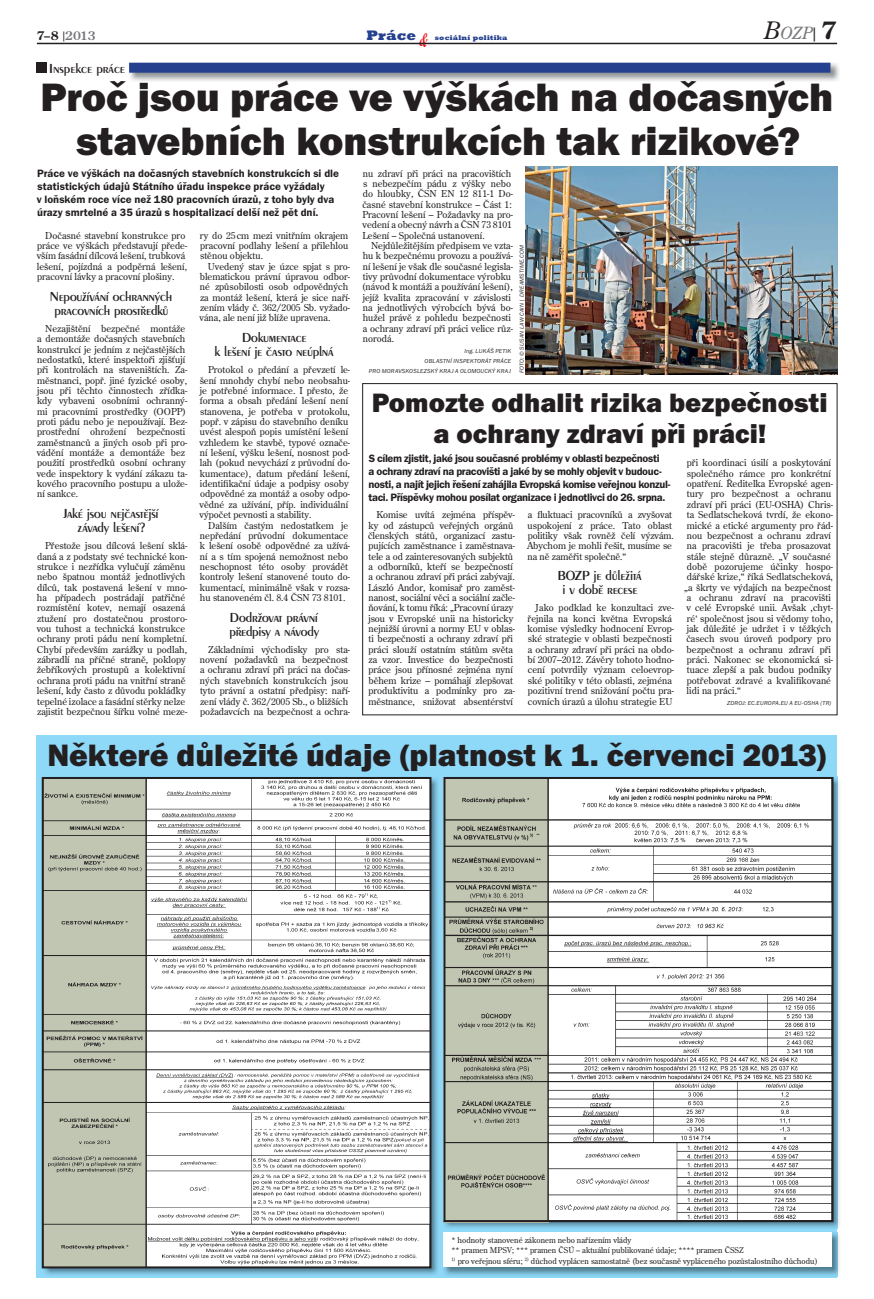
<style>
.page{position:relative;width:874px;height:1299px;background:#fff}
.page>*{position:absolute;margin:0;border:0;box-sizing:border-box;transform-origin:0 0}
.t1{font:41px/44.2px "Franklin Got Itc TEE Heav";color:#231f20;text-align:center}
.t2{font:32px "Franklin Got Itc TEE Heav";color:#231f20}
.t3{font:27.5px/30.5px "Franklin Got Itc TEE Heav";color:#231f20;text-align:center}
.t4{font:italic 16.8px "Century Old Style CE";color:#77787b}
.t5{font:600 14px/14px "Peignot CE";letter-spacing:-.015em;color:#231f20;text-align:center}
.t6{font:800 14px "Rockwell CE";letter-spacing:.01em;color:#25408e}
.t7{font:700 12px "Century Old Style CE";color:#77787b}
.t8{font:600 11px/13.2px "Franklin Got Itc TEE";letter-spacing:-.025em;color:#231f20}
.t9{font:600 11px/13.2px "Franklin Got Itc TEE";color:#231f20}
.t10{font:9.5px/10.3px "Century Old Style CE";color:#231f20}
.t11{font:8px/10.3px "Century Old Style CE";color:#231f20}
.t12{font:800 7px "Rockwell CE";letter-spacing:.04em;color:#25408e}
.t13{font:italic 6px/10.3px "Franklin Got Itc TEE";letter-spacing:.035em;color:#231f20;text-align:right}
.s1{color:#231f20}
.s2{font-size:10px;color:#231f20}
.s3{font-size:24px;color:#231f20}
.s4{font-weight:700;font-style:normal;font-size:14px;color:#231f20}
.s5{font-weight:700;font-style:normal;font-size:24px;color:#231f20}
</style>
<div class="page">
<hr style="left:37px;top:43px;width:799px;height:1px;background:#231f20">
<div style="left:362px;top:383px;width:474px;height:332px;border:1px solid #231f20"></div>
<div style="left:37px;top:735px;width:799px;height:542px;background:#8ed8f8"></div>
<img style="left:444px;top:1231px;width:395px;height:45px">
<div style="left:443px;top:1232px;width:388px;height:35px;background:#fff"></div>
<img style="left:43px;top:777px;width:395px;height:498px">
<img style="left:443px;top:776px;width:397px;height:452px">
<img style="left:45px;top:780px;width:383px;height:485px">
<div style="left:42px;top:777px;width:389px;height:491px;border:2px solid #231f20"></div>
<img style="left:446px;top:780px;width:384px;height:438px">
<div style="left:443px;top:777px;width:390px;height:444px;border:2px solid #231f20"></div>
<img style="left:129px;top:62px;width:710px;height:19px">
<div style="left:129px;top:63px;width:701px;height:10px;background:#25408e"></div>
<div style="left:37px;top:63px;width:10px;height:10px;background:#231f20"></div>
<img style="left:525px;top:166px;width:311px;height:209px">
<svg style="left:418px;top:42px;width:12px;height:3px"></svg>
<p class="t7" style="left:37px;top:28px;width:60px"><span class="s1">7–8</span> <span class="s2">|</span>2013</p>
<h3 class="t6" style="left:366px;top:27px;width:51px">Práce</h3>
<p class="t12" style="left:434px;top:33px;width:74px">sociální politika</p>
<h3 class="t5" style="left:49px;top:62px;width:77px">Inspekce práce</h3>
<h3 class="t4" style="left:763px;top:26px;width:75px"><span class="s3">B</span>OZP<span class="s4">|</span> <span class="s5">7</span></h3>
<h1 class="t1" style="left:41px;top:77px;width:793px">Proč jsou práce ve výškách na dočasných stavebních konstrukcích tak rizikové?</h1>
<p class="t10" style="left:362px;top:168px;width:152px">nu zdraví při práci na pracovištích s nebezpečím pádu z výšky nebo do hloubky, ČSN EN 12 811-1 Do&shy;časné stavební konstrukce – Část 1:<br>Pracovní lešení – Požadavky na pro&shy;vedení a obecný návrh a ČSN 73 8101<br>Lešení – Společná ustanovení.</p>
<p class="t10" style="left:361px;top:241px;width:153px;text-indent:9px">Nejdůležitějším předpisem ve vzta&shy;hu k bezpečnému provozu a používá&shy;ní lešení je však dle současné legisla&shy;tivy průvodní dokumentace výrobku (návod k montáži a používání lešení), jejíž kvalita zpracování v závislosti na jednotlivých výrobcích bývá bo&shy;hužel právě z pohledu bezpečnosti a ochrany zdraví při práci velice růz&shy;norodá.</p>
<p class="t13" style="left:368px;top:345px;width:144px">Ing. LUKÁŠ PETIK<br>OBLASTNÍ INSPEKTORÁT PRÁCE<br>PRO MORAVSKOSLEZSKÝ KRAJ A OLOMOUCKÝ KRAJ</p>
<p class="t9" style="left:37px;top:167px;width:304px">Práce ve výškách na dočasných stavebních konstrukcích si dle statistických údajů Státního úřadu inspekce práce vyžádaly<br>v loňském roce více než 180 pracovních úrazů, z toho byly dva úrazy smrtelné a 35 úrazů s hospitalizací delší než pět dní.</p>
<p class="t10" style="left:37px;top:231px;width:152px;text-indent:9px">Dočasné stavební konstrukce pro práce ve výškách představují přede&shy;vším fasádní dílcová lešení, trubková lešení, pojízdná a podpěrná lešení, pracovní lávky a pracovní plošiny.</p>
<h3 class="t5" style="left:50px;top:290px;width:124px">Nepoužívání ochranných pracovních prostředků</h3>
<p class="t10" style="left:37px;top:324px;width:152px;text-indent:9px">Nezajištění bezpečné montáže a demontáže dočasných stavebních konstrukcí je jedním z nejčastějších nedostatků, které inspektoři zjišťují při kontrolách na staveništích. Za&shy;městnanci, popř. jiné fyzické osoby, jsou při těchto činnostech zřídka&shy;kdy vybaveni osobními ochranný&shy;mi pracovními prostředky (OOPP) proti pádu nebo je nepoužívají. Bez&shy;prostřední ohrožení bezpečnosti zaměstnanců a jiných osob při pro&shy;vádění montáže a demontáže bez použití prostředků osobní ochrany vede inspektory k vydání zákazu ta&shy;kového pracovního postupu a ulože&shy;ní sankce.</p>
<h3 class="t5" style="left:63px;top:507px;width:97px">Jaké jsou nejčastější závady lešení?</h3>
<p class="t10" style="left:37px;top:541px;width:152px;text-indent:8px">Přestože jsou dílcová lešení sklá&shy;daná a z podstaty své technické kon&shy;strukce i nezřídka vylučují záměnu nebo špatnou montáž jednotlivých dílců, tak postavená lešení v mno&shy;ha případech postrádají patřičné rozmístění kotev, nemají osazená ztužení pro dostatečnou prostoro&shy;vou tuhost a technická konstrukce ochrany proti pádu není kompletní.<br>Chybí především zarážky u podlah, zábradlí na příčné straně, poklopy žebříkových prostupů a kolektivní ochrana proti pádu na vnitřní straně lešení, kdy často z důvodu pokládky tepelné izolace a fasádní stěrky nelze zajistit bezpečnou šířku volné meze-</p>
<p class="t10" style="left:200px;top:231px;width:150px;text-align:justify">ry do 25 cm mezi vnitřním okrajem pracovní podlahy lešení a přilehlou stěnou objektu.</p>
<p class="t10" style="left:199px;top:262px;width:152px;text-indent:8px">Uvedený stav je úzce spjat s pro&shy;blematickou právní úpravou odbor&shy;né způsobilosti osob odpovědných za montáž lešení, která je sice naří&shy;zením vlády č. 362/2005 Sb. vyžado&shy;vána, ale není již blíže upravena.</p>
<h3 class="t5" style="left:214px;top:331px;width:120px">Dokumentace<br>k lešení je často neúplná</h3>
<p class="t10" style="left:199px;top:365px;width:152px;text-indent:8px">Protokol o předání a převzetí le&shy;šení mnohdy chybí nebo neobsahu&shy;je potřebné informace. I přesto, že forma a obsah předání lešení není stanovena, je potřeba v protokolu, popř. v zápisu do stavebního deníku uvést alespoň popis umístění lešení vzhledem ke stavbě, typové označe&shy;ní lešení, výšku lešení, nosnost pod&shy;lah (pokud nevychází z průvodní do&shy;kumentace), datum předání lešení, identifikační údaje a podpisy osoby odpovědné za montáž a osoby odpo&shy;vědné za užívání, příp. individuální výpočet pevnosti a stability.</p>
<p class="t10" style="left:200px;top:520px;width:152px;text-indent:8px">Dalším častým nedostatkem je nepředání průvodní dokumentace k lešení osobě odpovědné za užívá&shy;ní a s tím spojená nemožnost nebo neschopnost této osoby provádět kontroly lešení stanovené touto do&shy;kumentací, minimálně však v rozsa&shy;hu stanoveném čl. 8.4 ČSN 73 8101.</p>
<h3 class="t5" style="left:229px;top:611px;width:91px;text-align:left">Dodržovat právní předpisy a návody</h3>
<p class="t10" style="left:200px;top:644px;width:152px;text-indent:8px">Základními východisky pro sta&shy;novení požadavků na bezpečnost a ochranu zdraví při práci na dočas&shy;ných stavebních konstrukcích jsou tyto právní a ostatní předpisy: naří&shy;zení vlády č. 362/2005 Sb., o bližších požadavcích na bezpečnost a ochra-</p>
<p class="t13" style="left:516px;top:373px;width:129px;rotate:-90deg">FOTO: © SUSAN LAW CAIN | DREAMSTIME.COM</p>
<h3 class="t3" style="left:371px;top:389px;width:457px">Pomozte odhalit rizika bezpečnosti a ochrany zdraví při práci!</h3>
<p class="t8" style="left:368px;top:452px;width:303px">S cílem zjistit, jaké jsou současné problémy v oblasti bezpečnosti<br>a ochrany zdraví na pracovišti a jaké by se mohly objevit v budouc&shy;nosti, a najít jejich řešení zahájila Evropská komise veřejnou konzul&shy;taci. Příspěvky mohou posílat organizace i jednotlivci do 26. srpna.</p>
<p class="t10" style="left:368px;top:510px;width:148px;text-indent:9px">Komise uvítá zejména příspěv&shy;ky od zástupců veřejných orgánů členských států, organizací zastu&shy;pujících zaměstnance i zaměstnava&shy;tele a od zainteresovaných subjektů a odborníků, kteří se bezpečností a ochranou zdraví při práci zabývají.<br>László Andor, komisař pro zaměst&shy;nanost, sociální věci a sociální začle&shy;ňování, k tomu říká: „Pracovní úrazy jsou v Evropské unii na historicky nejnižší úrovni a normy EU v oblas&shy;ti bezpečnosti a ochrany zdraví při práci slouží ostatním státům světa za vzor. Investice do bezpečnosti práce jsou přínosné zejména nyní během krize – pomáhají zlepšovat produktivitu a podmínky pro za&shy;městnance, snižovat absentérství</p>
<p class="t10" style="left:527px;top:510px;width:148px">a fluktuaci pracovníků a zvyšovat uspokojení z práce. Tato oblast politiky však rovněž čelí výzvám.<br>Abychom je mohli řešit, musíme se na ně zaměřit společně.“</p>
<p class="t10" style="left:683px;top:458px;width:150px">při koordinaci úsilí a poskytování společného rámce pro konkrétní opatření. Ředitelka Evropské agen&shy;tury pro bezpečnost a ochranu zdraví při práci (EU-OSHA) Chris&shy;ta Sedlatscheková tvrdí, že ekono&shy;mické a etické argumenty pro řád&shy;nou bezpečnost a ochranu zdraví na pracovišti je třeba prosazovat stále stejně důrazně. „V současné době pozorujeme účinky hospo&shy;dářské krize,“ říká Sedlatscheková, „a škrty ve výdajích na bezpečnost a ochranu zdraví na pracovišti v celé Evropské unii. Avšak ,chyt&shy;ré‘ společnost jsou si vědomy toho, jak důležité je udržet i v těžkých časech svou úroveň podpory pro bezpečnost a ochranu zdraví při práci. Nakonec se ekonomická si&shy;tuace zlepší a pak budou podniky potřebovat zdravé a kvalifikované lidi na práci.“</p>
<p class="t13" style="left:726px;top:697px;width:105px">ZDROJ: EC.EUROPA.EU A EU-OSHA (TR)</p>
<h3 class="t5" style="left:557px;top:569px;width:85px">BOZP je důležitá i v době recese</h3>
<p class="t10" style="left:527px;top:603px;width:148px;text-indent:8px">Jako podklad ke konzultaci zve&shy;řejnila na konci května Evropská komise výsledky hodnocení Evrop&shy;ské strategie v oblasti bezpečnosti a ochrany zdraví při práci na obdo&shy;bí 2007–2012. Závěry tohoto hodno&shy;cení potvrdily význam celoevrop&shy;ské politiky v této oblasti, zejména pozitivní trend snižování počtu pra&shy;covních úrazů a úlohu strategie EU</p>
<h2 class="t2" style="left:47px;top:742px;width:780px">Některé důležité údaje (platnost k 1. červenci 2013)</h2>
<p class="t11" style="left:451px;top:1235px;width:293px">* hodnoty stanovené zákonem nebo nařízením vlády<br>** pramen MPSV; *** pramen ČSÚ – aktuální publikované údaje; **** pramen ČSSZ</p>
<p class="t11" style="left:451px;top:1255px;width:367px"><sup>1)</sup> pro veřejnou sféru; <sup>2)</sup> důchod vyplácen samostatně (bez současně vypláceného pozůstalostního důchodu)</p>
</div>
